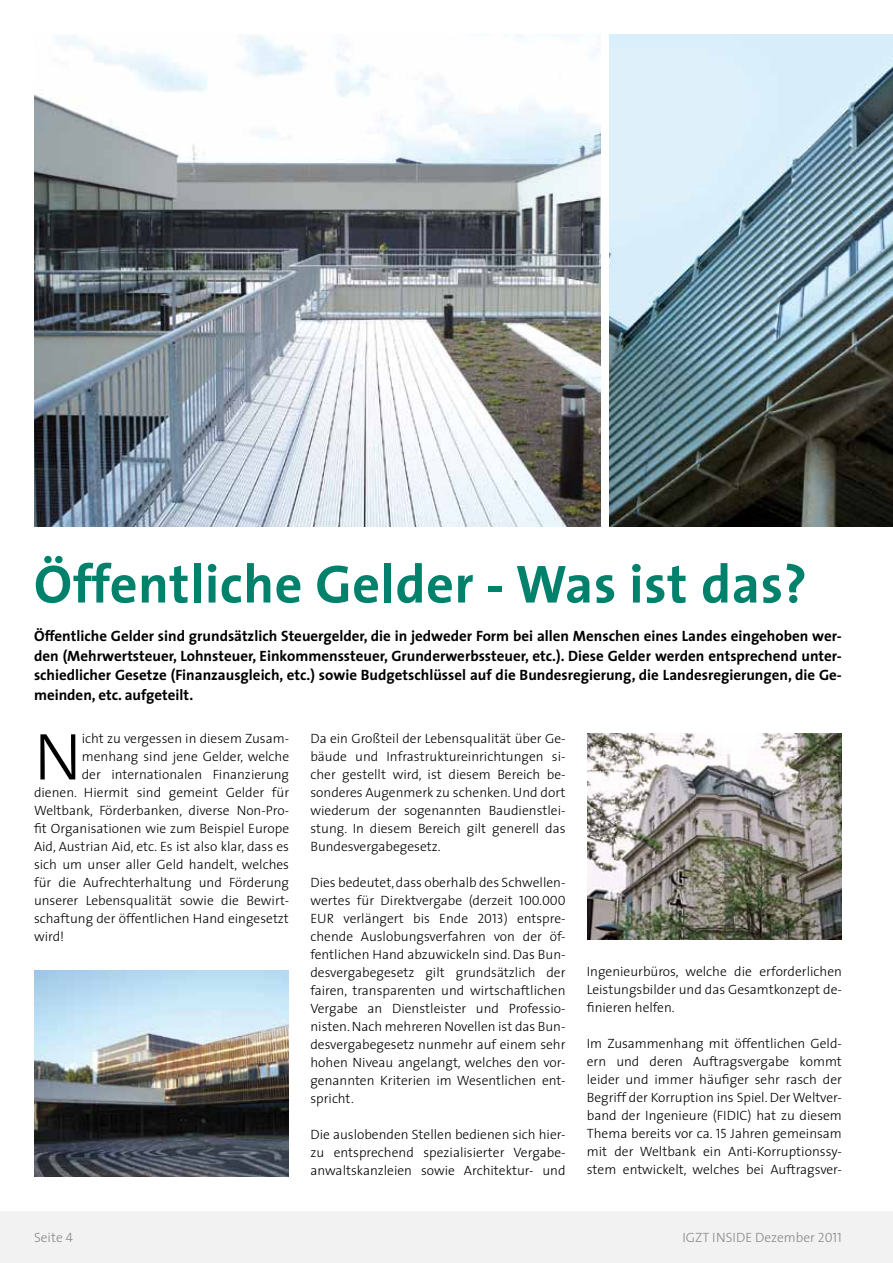
<style>
.page{position:relative;width:893px;height:1263px;background:#fff}
.page>*{position:absolute;margin:0;border:0;box-sizing:border-box;transform-origin:0 0}
.t1{font:300 66.9px "The Sans";color:#000}
.t2{font:700 54px "The Sans";letter-spacing:.01em;color:#00816c}
.t3{font:700 15px/19.5px "The Sans";color:#000;text-align:justify}
.t4{font:300 13.5px/18px "The Sans";color:#000;text-align:justify}
.t5{font:300 13.5px "The Sans";color:#87888a}
.s1{font-family:"The Sans Light Caps";font-weight:400}
</style>
<div class="page">
<img style="left:34px;top:970px;width:254px;height:206px">
<img style="left:34px;top:34px;width:566px;height:492px">
<img style="left:610px;top:34px;width:283px;height:492px">
<div style="left:0;top:1212px;width:893px;height:51px;background:#f2f2f3"></div>
<img style="left:587px;top:733px;width:255px;height:207px">
<h2 class="t2" style="left:34px;top:539px;width:774px">Öffentliche Gelder - Was ist das?</h2>
<p class="t3" style="left:34px;top:626px;width:809px">Öffentliche Gelder sind grundsätzlich Steuergelder, die in jedweder Form bei allen Menschen eines Landes eingehoben wer&shy;den (Mehrwertsteuer, Lohnsteuer, Einkommenssteuer, Grunderwerbssteuer, etc.). Diese Gelder werden entsprechend unter&shy;schiedlicher Gesetze (Finanzausgleich, etc.) sowie Budgetschlüssel auf die Bundesregierung, die Landesregierungen, die Ge&shy;meinden, etc. aufgeteilt.</p>
<h1 class="t1" style="left:34px;top:701px;width:49px">N</h1>
<p class="t4" style="left:82px;top:729px;width:209px">icht zu vergessen in diesem Zusam-</p>
<p class="t4" style="left:82px;top:747px;width:209px">menhang sind jene Gelder, welche</p>
<p class="t4" style="left:82px;top:765px;width:209px">der internationalen Finanzierung</p>
<p class="t4" style="left:34px;top:783px;width:257px">dienen. Hiermit sind gemeint Gelder für</p>
<p class="t4" style="left:34px;top:801px;width:257px">Weltbank, Förderbanken, diverse Non-Pro-</p>
<p class="t4" style="left:34px;top:819px;width:257px">fit Organisationen wie zum Beispiel Europe</p>
<p class="t4" style="left:34px;top:837px;width:257px">Aid, Austrian Aid, etc. Es ist also klar, dass es</p>
<p class="t4" style="left:34px;top:855px;width:257px">sich um unser aller Geld handelt, welches</p>
<p class="t4" style="left:34px;top:873px;width:257px">für die Aufrechterhaltung und Förderung</p>
<p class="t4" style="left:34px;top:891px;width:257px">unserer Lebensqualität sowie die Bewirt-</p>
<p class="t4" style="left:34px;top:909px;width:256px">schaftung der öffentlichen Hand eingesetzt</p>
<p class="t4" style="left:34px;top:927px;width:32px">wird!</p>
<p class="t4" style="left:310px;top:729px;width:257px">Da ein Großteil der Lebensqualität über Ge&shy;bäude und Infrastruktureinrichtungen si&shy;cher gestellt wird, ist diesem Bereich be&shy;sonderes Augenmerk zu schenken. Und dort wiederum der sogenannten Baudienstlei&shy;stung. In diesem Bereich gilt generell das Bundesvergabegesetz.</p>
<p class="t4" style="left:310px;top:873px;width:257px">Dies bedeutet, dass oberhalb des Schwellen&shy;wertes für Direktvergabe (derzeit <span class="s1">100.000<br></span>EUR verlängert bis Ende <span class="s1">2013</span>) entspre&shy;chende Auslobungsverfahren von der öf&shy;fentlichen Hand abzuwickeln sind. Das Bun&shy;desvergabegesetz gilt grundsätzlich der fairen, transparenten und wirtschaftlichen Vergabe an Dienstleister und Professio&shy;nisten. Nach mehreren Novellen ist das Bun&shy;desvergabegesetz nunmehr auf einem sehr hohen Niveau angelangt, welches den vor&shy;genannten Kriterien im Wesentlichen ent&shy;spricht.</p>
<p class="t4" style="left:310px;top:1125px;width:257px">Die auslobenden Stellen bedienen sich hier&shy;zu entsprechend spezialisierter Vergabe&shy;anwaltskanzleien sowie Architektur- und</p>
<p class="t4" style="left:587px;top:962px;width:257px">Ingenieurbüros, welche die erforderlichen Leistungsbilder und das Gesamtkonzept de&shy;finieren helfen.</p>
<p class="t4" style="left:587px;top:1034px;width:257px">Im Zusammenhang mit öffentlichen Geld&shy;ern und deren Auftragsvergabe kommt leider und immer häufiger sehr rasch der Begriff der Korruption ins Spiel. Der Weltver&shy;band der Ingenieure (FIDIC) hat zu diesem Thema bereits vor ca. <span class="s1">15</span> Jahren gemeinsam mit der Weltbank ein Anti-Korruptionssy&shy;stem entwickelt, welches bei Auftragsver-</p>
<p class="t5" style="left:34px;top:1227px;width:41px">Seite <span class="s1">4</span></p>
<p class="t5" style="left:682px;top:1227px;width:161px">IGZT INSIDE Dezember <span class="s1">2011</span></p>
</div>
